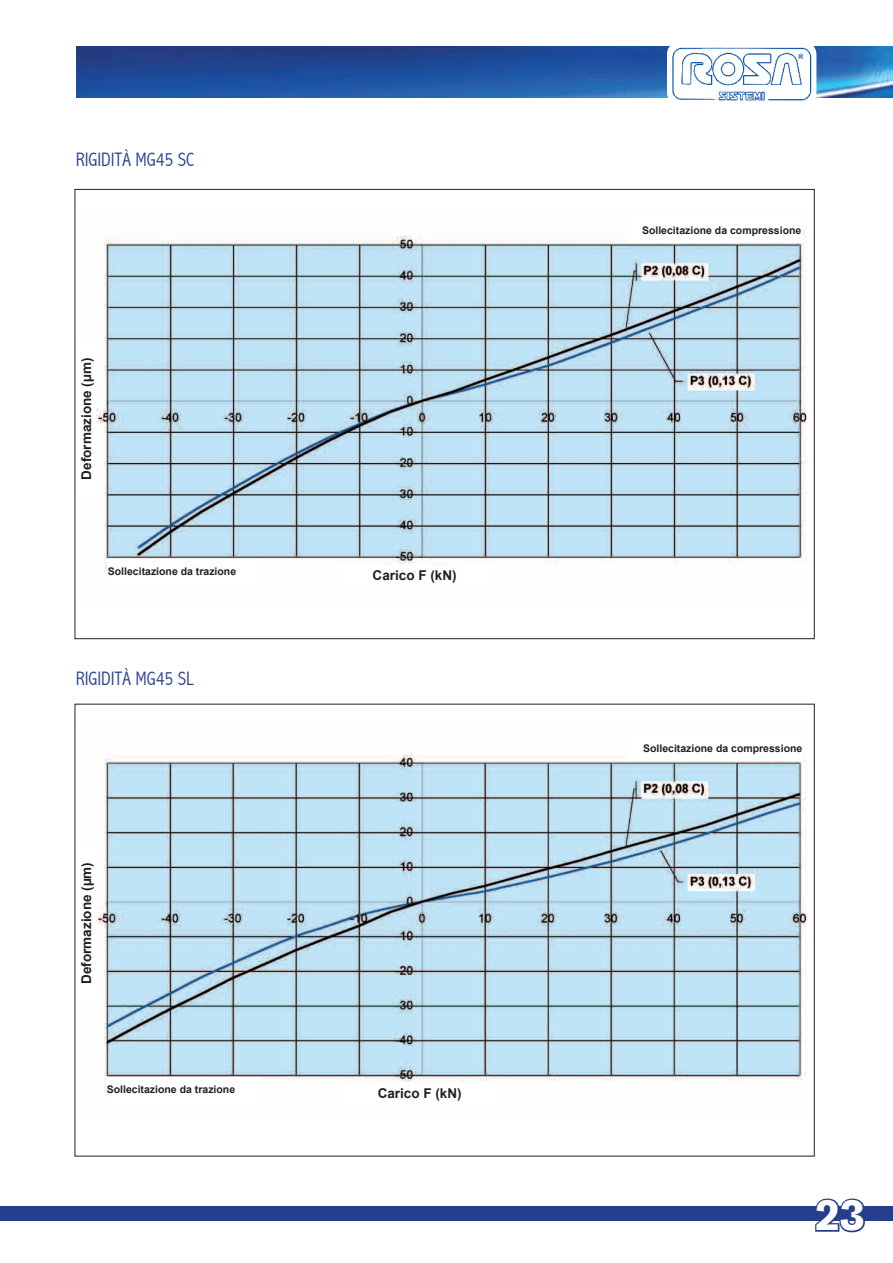
<style>
.page{position:relative;width:893px;height:1263px;background:#fff}
.page>*{position:absolute;margin:0;border:0;box-sizing:border-box;transform-origin:0 0}
.t1{font:700 43.5px "Ad Grotesk SB";color:#fff}
.t2{font:300 condensed 19.5px "Abadi";color:#253f8e}
.t3{font:700 13.5px "Arial";color:#231f20}
.t4{font:700 10.5px "Arial";color:#231f20}
</style>
<div class="page">
<div style="left:0;top:1205px;width:893px;height:15px;background:#253f8e"></div>
<svg style="left:812px;top:1198px;width:54px;height:35px"></svg>
<img style="left:96px;top:746px;width:711px;height:346px">
<img style="left:96px;top:230px;width:711px;height:343px">
<img style="left:77px;top:46px;width:816px;height:52px">
<div style="left:667px;top:43px;width:149px;height:61px;background:#fff;border-radius:11px"></div>
<img style="left:672px;top:47px;width:140px;height:53px">
<div style="left:89px;top:845px;width:11px;height:56px;background:#fff"></div>
<div style="left:107px;top:1077px;width:155px;height:25px;background:#fff"></div>
<div style="left:342px;top:1083px;width:155px;height:19px;background:#fff"></div>
<div style="left:627px;top:736px;width:175px;height:25px;background:#fff"></div>
<div style="left:89px;top:341px;width:11px;height:56px;background:#fff"></div>
<div style="left:108px;top:559px;width:155px;height:25px;background:#fff"></div>
<div style="left:337px;top:565px;width:155px;height:19px;background:#fff"></div>
<div style="left:626px;top:218px;width:175px;height:25px;background:#fff"></div>
<p class="t2" style="left:76px;top:148px;width:120px">RIGIDITÀ MG45 SC</p>
<p class="t3" style="left:79px;top:480px;width:123px;rotate:-90deg">Deformazione (µm)</p>
<p class="t4" style="left:108px;top:566px;width:130px">Sollecitazione da trazione</p>
<p class="t3" style="left:373px;top:567px;width:86px">Carico F (kN)</p>
<p class="t2" style="left:76px;top:667px;width:120px">RIGIDITÀ MG45 SL</p>
<p class="t3" style="left:79px;top:984px;width:123px;rotate:-90deg">Deformazione (µm)</p>
<p class="t4" style="left:107px;top:1084px;width:130px">Sollecitazione da trazione</p>
<p class="t3" style="left:378px;top:1085px;width:86px">Carico F (kN)</p>
<p class="t4" style="left:642px;top:225px;width:161px">Sollecitazione da compressione</p>
<p class="t4" style="left:643px;top:743px;width:161px">Sollecitazione da compressione</p>
<h1 class="t1" style="left:815px;top:1188px;width:52px">23</h1>
</div>
